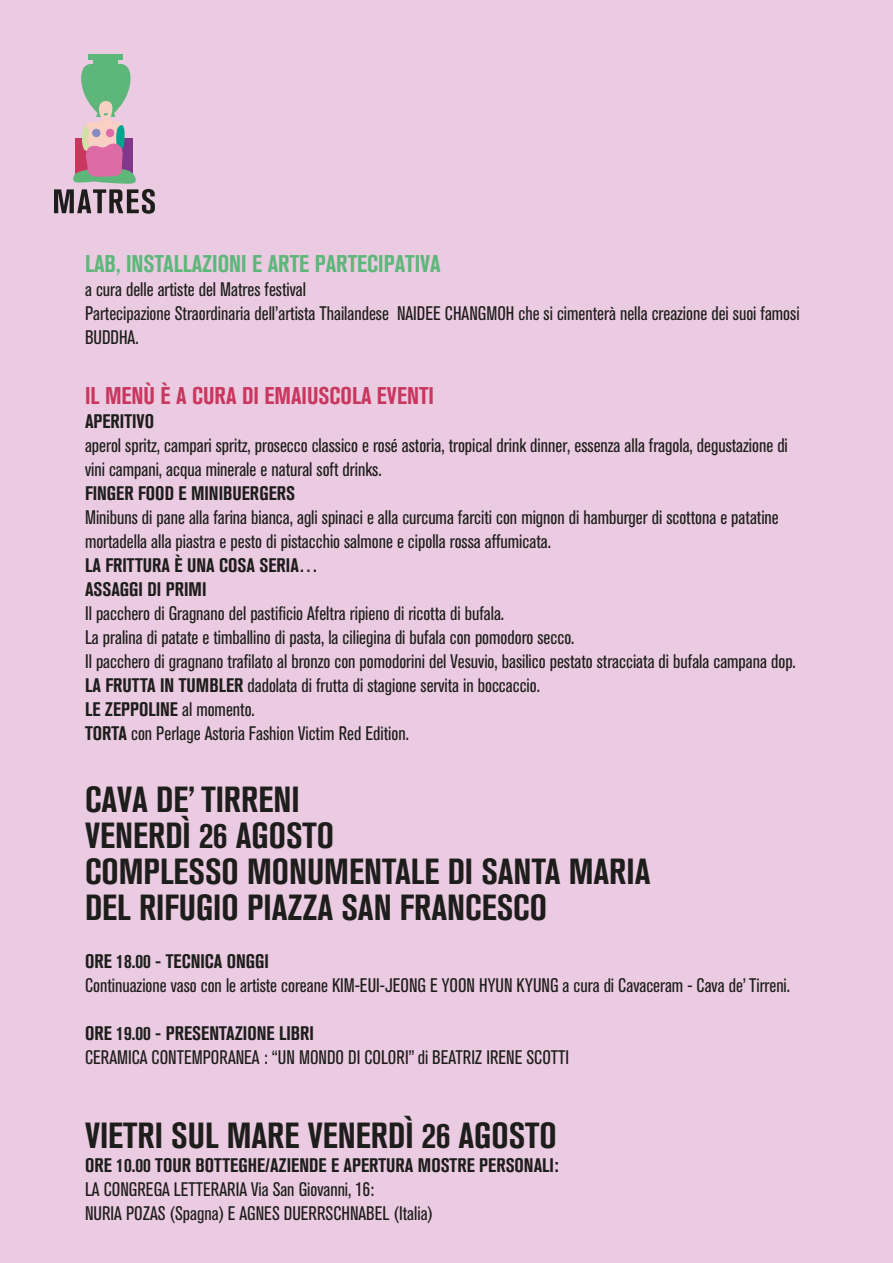
<style>
.page{position:relative;width:893px;height:1263px;background:#ebcbe1}
.page>*{position:absolute;margin:0;border:0;box-sizing:border-box;transform-origin:0 0}
.t1{font:700 condensed 36px/36px "Akzidenz Grotesk BQ";color:#1d1d1b}
.t2{font:700 condensed 24px "Akzidenz Grotesk BQ";color:#5db77a}
.t3{font:700 condensed 24px "Akzidenz Grotesk BQ";color:#c9375f}
.t4{font:condensed 19.5px/24px "Akzidenz Grotesk BQ";color:#1d1d1b}
.t5{font:700 condensed 19.5px/24px "Akzidenz Grotesk BQ";color:#1d1d1b}
.s1{font-weight:700}
</style>
<div class="page">
<div style="left:93px;top:58px;width:25px;height:7px;background:#5db77a"></div>
<div style="left:88px;top:54px;width:35px;height:5px;background:#5db77a"></div>
<svg style="left:54px;top:64px;width:101px;height:150px"></svg>
<p class="t2" style="left:85px;top:250px;width:357px">LAB, INSTALLAZIONI E ARTE PARTECIPATIVA</p>
<p class="t4" style="left:85px;top:278px;width:716px">a cura delle artiste del Matres festival<br>Partecipazione Straordinaria dell’artista Thailandese NAIDEE CHANGMOH che si cimenterà nella creazione dei suoi famosi<br>BUDDHA.</p>
<p class="t3" style="left:85px;top:382px;width:350px">IL MENÙ È A CURA DI EMAIUSCOLA EVENTI</p>
<p class="t5" style="left:85px;top:409px;width:71px">APERITIVO</p>
<p class="t4" style="left:85px;top:434px;width:704px">aperol spritz, campari spritz, prosecco classico e rosé astoria, tropical drink dinner, essenza alla fragola, degustazione di vini campani, acqua minerale e natural soft drinks.</p>
<p class="t5" style="left:85px;top:481px;width:212px">FINGER FOOD E MINIBUERGERS</p>
<p class="t4" style="left:85px;top:506px;width:695px">Minibuns di pane alla farina bianca, agli spinaci e alla curcuma farciti con mignon di hamburger di scottona e patatine mortadella alla piastra e pesto di pistacchio salmone e cipolla rossa affumicata.</p>
<p class="t5" style="left:85px;top:553px;width:235px">LA FRITTURA È UNA COSA SERIA…<br>ASSAGGI DI PRIMI</p>
<p class="t4" style="left:85px;top:602px;width:712px">Il pacchero di Gragnano del pastificio Afeltra ripieno di ricotta di bufala.<br>La pralina di patate e timballino di pasta, la ciliegina di bufala con pomodoro secco.<br>Il pacchero di gragnano trafilato al bronzo con pomodorini del Vesuvio, basilico pestato stracciata di bufala campana dop.<br><span class="s1">LA FRUTTA IN TUMBLER</span> dadolata di frutta di stagione servita in boccaccio.<br><span class="s1">LE ZEPPOLINE</span> al momento.<br><span class="s1">TORTA</span> con Perlage Astoria Fashion Victim Red Edition.</p>
<h1 class="t1" style="left:85px;top:781px;width:567px">CAVA DE’ TIRRENI<br>VENERDÌ 26 AGOSTO<br>COMPLESSO MONUMENTALE DI SANTA MARIA<br>DEL RIFUGIO PIAZZA SAN FRANCESCO</h1>
<p class="t5" style="left:85px;top:949px;width:186px">ORE 18.00 - TECNICA ONGGI</p>
<p class="t4" style="left:85px;top:974px;width:707px">Continuazione vaso con le artiste coreane KIM-EUI-JEONG E YOON HYUN KYUNG a cura di Cavaceram - Cava de’ Tirreni.</p>
<p class="t5" style="left:85px;top:1021px;width:230px">ORE 19.00 - PRESENTAZIONE LIBRI</p>
<p class="t4" style="left:85px;top:1046px;width:486px">CERAMICA CONTEMPORANEA : “UN MONDO DI COLORI” di BEATRIZ IRENE SCOTTI</p>
<h1 class="t1" style="left:85px;top:1117px;width:473px">VIETRI SUL MARE VENERDÌ 26 AGOSTO</h1>
<p class="t5" style="left:85px;top:1153px;width:475px">ORE 10.00 TOUR BOTTEGHE/AZIENDE E APERTURA MOSTRE PERSONALI:</p>
<p class="t4" style="left:85px;top:1178px;width:350px">LA CONGREGA LETTERARIA Via San Giovanni, 16:<br>NURIA POZAS (Spagna) E AGNES DUERRSCHNABEL (Italia)</p>
</div>
